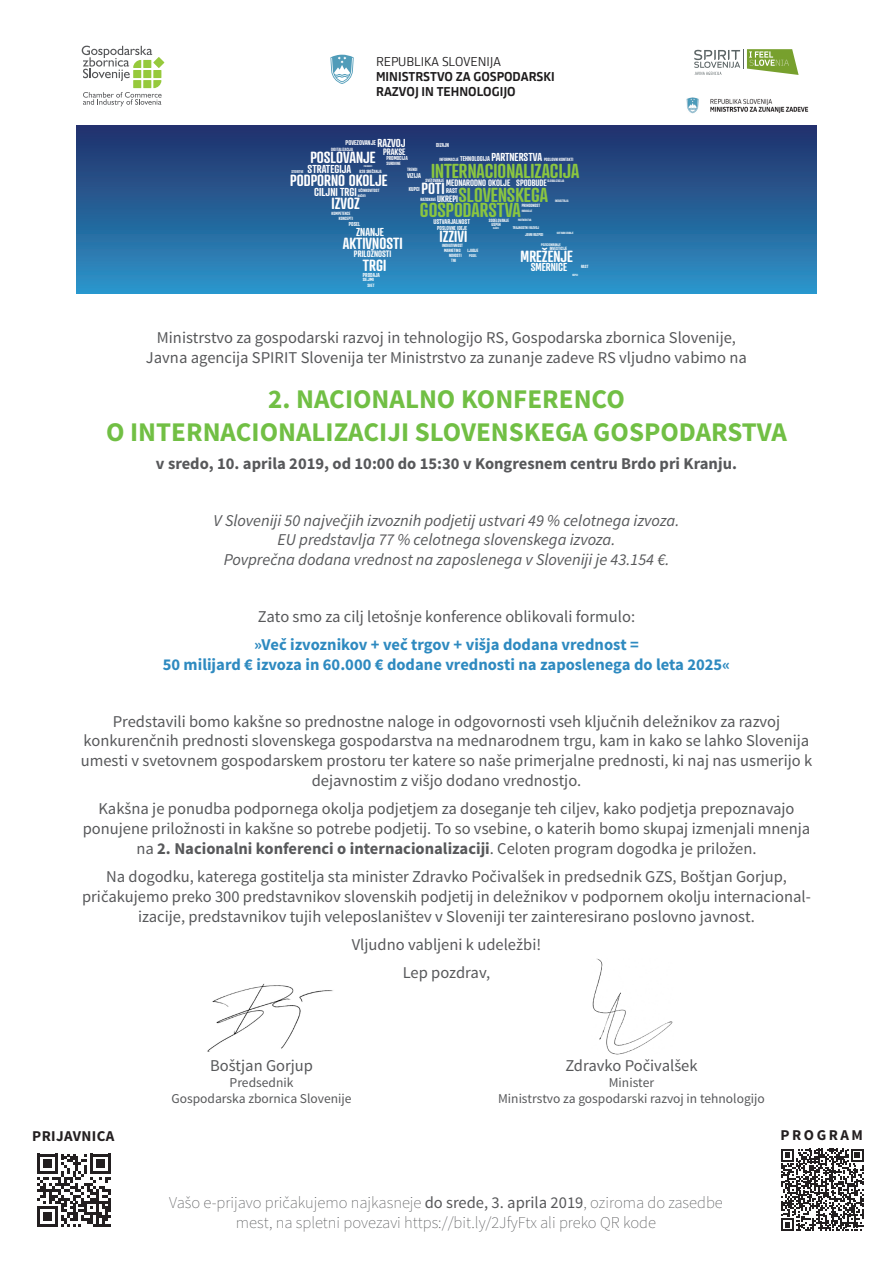
<style>
.page{position:relative;width:893px;height:1263px;background:#fff}
.page>*{position:absolute;margin:0;border:0;box-sizing:border-box;transform-origin:0 0}
.t1{font:700 27px/32.4px "Source Sans Pro";color:#71bf44;text-align:center}
.t2{font:600 19.5px/15.6px "Atrament";color:#8bc640}
.t3{font:16.5px/19.8px "Source Sans Pro";color:#57585a;text-align:center}
.t4{font:italic 16.5px "Source Sans Pro";color:#57585a}
.t5{font:200 16.5px/19.8px "Source Sans Pro";color:#57585a;text-align:center}
.t6{font:700 16.5px "Source Sans Pro";color:#2e8ac0}
.t7{font:700 16.5px "Source Sans Pro";color:#57585a}
.t8{font:600 15.6px/23.5px "Atrament";color:#fff}
.t9{font:700 15px "Source Sans Pro";letter-spacing:.025em;color:#231f20}
.t10{font:700 15px "Source Sans Pro";letter-spacing:.165em;color:#231f20}
.t11{font:13.5px "Source Sans Pro";color:#57585a}
.t12{font:700 12.45px/15px "Republika";color:#1e1c1d}
.t13{font:600 11.25px "Atrament";color:#fff}
.t14{font:600 9px "Atrament";color:#fff}
.t15{font:600 6.75px "Atrament";color:#fff}
.t16{font:600 5.55px "Atrament";color:#fff}
.t17{font:600 4.5px/5.1px "Atrament";color:#fff;text-align:right}
.t18{font:600 4.35px "Atrament";color:#fff;scale:1.28 1}
.t19{font:600 4.35px "Atrament";color:#fff}
.t20{font:600 4.05px "Atrament";color:#fff}
.t21{font:600 3.9px "Atrament";color:#fff}
.t22{font:600 3.75px "Atrament";color:#fff}
.t23{font:600 3.45px "Atrament";color:#fff}
.t24{font:600 3.15px "Atrament";color:#fff}
.t25{font:600 3px "Atrament";color:#fff}
.t26{font:600 2.55px "Atrament";color:#fff}
.t27{font:600 2.4px "Atrament";color:#fff}
.s1{font-weight:400}
.s2{font-weight:700}
</style>
<div class="page">
<div style="left:77px;top:125px;width:739px;height:168px;background:linear-gradient(to bottom,#212e69,#2c93c7)"></div>
<img style="left:207px;top:983px;width:126px;height:69px">
<img style="left:592px;top:958px;width:81px;height:96px">
<svg style="left:37px;top:1153px;width:74px;height:74px"></svg>
<svg style="left:781px;top:1148px;width:83px;height:83px"></svg>
<svg style="left:330px;top:55px;width:24px;height:29px"></svg>
<img style="left:686px;top:97px;width:123px;height:17px">
<svg style="left:694px;top:49px;width:105px;height:26px"></svg>
<div style="left:143px;top:80px;width:8px;height:8px;background:#96c93c"></div>
<div style="left:153px;top:80px;width:8px;height:8px;background:#96c93c"></div>
<div style="left:133px;top:80px;width:8px;height:8px;background:#96c93c"></div>
<svg style="left:153px;top:57px;width:11px;height:11px"></svg>
<div style="left:153px;top:70px;width:8px;height:8px;background:#96c93c"></div>
<svg style="left:82px;top:46px;width:70px;height:35px"></svg>
<svg style="left:83px;top:92px;width:79px;height:14px"></svg>
<p class="t12" style="left:376px;top:54px;width:180px"><span class="s1">REPUBLIKA SLOVENIJA<br></span>MINISTRSTVO ZA GOSPODARSKI<br>RAZVOJ IN TEHNOLOGIJO</p>
<p class="t13" style="left:377px;top:136px;width:30px">RAZVOJ</p>
<p class="t15" style="left:346px;top:138px;width:32px">POVEZOVANJE</p>
<p class="t16" style="left:436px;top:141px;width:14px">DIZAJN</p>
<p class="t17" style="left:331px;top:146px;width:24px">DIGITALIZACIJA</p>
<p class="t14" style="left:383px;top:146px;width:24px">PRAKSE</p>
<p class="t8" style="left:310px;top:145px;width:67px">POSLOVANJE</p>
<p class="t13" style="left:491px;top:150px;width:52px">PARTNERSTVA</p>
<p class="t16" style="left:386px;top:154px;width:23px">PROMOCIJA</p>
<p class="t15" style="left:460px;top:155px;width:31px">TEHNOLOGIJA</p>
<p class="t17" style="left:439px;top:157px;width:21px">INFORMACIJE</p>
<p class="t17" style="left:544px;top:157px;width:31px">POSLOVNI KONTAKTI</p>
<p class="t17" style="left:386px;top:160px;width:16px">SUROVINE</p>
<p class="t2" style="left:431px;top:162px;width:150px">INTERNACIONALIZACIJA</p>
<p class="t13" style="left:308px;top:162px;width:45px">STRATEGIJA</p>
<p class="t27" style="left:364px;top:165px;width:10px">PREDNOSTI</p>
<p class="t17" style="left:407px;top:167px;width:12px">TRENDI</p>
<p class="t17" style="left:360px;top:169px;width:24px">B2B SREČANJA</p>
<p class="t21" style="left:291px;top:169px;width:14px">STORITVE</p>
<p class="t15" style="left:407px;top:171px;width:15px">VIZIJA</p>
<p class="t8" style="left:332px;top:168px;width:57px;text-indent:-41px">PODPORNO OKOLJE<br>IZVOZ</p>
<p class="t8" style="left:343px;top:231px;width:61px">AKTIVNOSTI</p>
<p class="t17" style="left:426px;top:178px;width:20px">SVETOVANJE</p>
<p class="t14" style="left:446px;top:177px;width:66px">MEDNARODNO OKOLJE</p>
<p class="t14" style="left:516px;top:177px;width:32px">SPODBUDE</p>
<p class="t23" style="left:547px;top:179px;width:18px">GLOBALIZACIJA</p>
<p class="t8" style="left:422px;top:177px;width:25px">POTI</p>
<p class="t16" style="left:409px;top:185px;width:12px">KUPCI</p>
<p class="t2" style="left:420px;top:186px;width:130px;text-indent:39px">SLOVENSKEGA<br>GOSPODARSTVA</p>
<p class="t17" style="left:358px;top:187px;width:23px">UČINKOVITOST</p>
<p class="t15" style="left:446px;top:186px;width:13px">RAST</p>
<p class="t13" style="left:314px;top:185px;width:44px">CILJNI TRGI</p>
<p class="t23" style="left:358px;top:193px;width:10px">NAČRTI</p>
<p class="t14" style="left:437px;top:193px;width:22px">UKREPI</p>
<p class="t17" style="left:420px;top:197px;width:17px">RAZISKAVE</p>
<p class="t23" style="left:555px;top:198px;width:15px">INDUSTRIJA</p>
<p class="t17" style="left:522px;top:203px;width:20px">PRIHODNOST</p>
<p class="t24" style="left:522px;top:209px;width:12px">INOVACIJE</p>
<p class="t17" style="left:332px;top:211px;width:20px">KOMPETENCE</p>
<p class="t17" style="left:339px;top:215px;width:16px">KONCEPTI</p>
<p class="t17" style="left:489px;top:217px;width:22px">SODELOVANJE</p>
<p class="t25" style="left:518px;top:218px;width:15px">PARTNERSTVA</p>
<p class="t15" style="left:433px;top:217px;width:38px">USTVARJALNOST</p>
<p class="t17" style="left:442px;top:243px;width:22px">INOVATIVNOST</p>
<p class="t16" style="left:349px;top:220px;width:13px">POSEL</p>
<p class="t17" style="left:491px;top:222px;width:11px">USPEH</p>
<p class="t16" style="left:437px;top:225px;width:31px">POSLOVNE IDEJE</p>
<p class="t21" style="left:513px;top:225px;width:28px">TRAJNOSTNI RAZVOJ</p>
<p class="t20" style="left:525px;top:232px;width:20px">JAVNI RAZPISI</p>
<p class="t26" style="left:493px;top:226px;width:7px">NAČRTI</p>
<p class="t13" style="left:356px;top:225px;width:29px">ZNANJE</p>
<p class="t8" style="left:439px;top:225px;width:29px">IZZIVI</p>
<p class="t25" style="left:557px;top:231px;width:18px">SOFINANCIRANJE</p>
<p class="t22" style="left:541px;top:242px;width:21px">POZICIONIRANJE</p>
<p class="t17" style="left:550px;top:245px;width:19px">INVESTICIJE</p>
<p class="t8" style="left:521px;top:244px;width:54px">MREŽENJE</p>
<p class="t17" style="left:444px;top:248px;width:19px">MARKETING<br>NOVOSTI</p>
<p class="t17" style="left:467px;top:248px;width:13px">LJUDJE</p>
<p class="t14" style="left:354px;top:248px;width:39px">PRILOŽNOSTI</p>
<p class="t21" style="left:469px;top:253px;width:9px">POSEL</p>
<p class="t17" style="left:451px;top:258px;width:6px">TNI</p>
<p class="t8" style="left:363px;top:253px;width:25px">TRGI</p>
<p class="t13" style="left:531px;top:260px;width:38px">SMERNICE</p>
<p class="t19" style="left:581px;top:264px;width:9px">RAST</p>
<p class="t16" style="left:363px;top:271px;width:18px">PRODAJA</p>
<p class="t18" style="left:363px;top:277px;width:10px">SEJMI</p>
<p class="t25" style="left:572px;top:273px;width:7px">KUPCI</p>
<p class="t17" style="left:367px;top:282px;width:9px">SVET</p>
<p class="t3" style="left:146px;top:328px;width:603px">Ministrstvo za gospodarski razvoj in tehnologijo RS, Gospodarska zbornica Slovenije,<br>Javna agencija SPIRIT Slovenija ter Ministrstvo za zunanje zadeve RS vljudno vabimo na</p>
<p class="t1" style="left:106px;top:384px;width:682px">2. NACIONALNO KONFERENCO<br>O INTERNACIONALIZACIJI SLOVENSKEGA GOSPODARSTVA</p>
<p class="t7" style="left:156px;top:453px;width:582px">v sredo, 10. aprila 2019, od 10:00 do 15:30 v Kongresnem centru Brdo pri Kranju.</p>
<p class="t4" style="left:214px;top:510px;width:467px">V Sloveniji 50 največjih izvoznih podjetij ustvari 49 % celotnega izvoza.</p>
<p class="t4" style="left:278px;top:530px;width:339px">EU predstavlja 77 % celotnega slovenskega izvoza.</p>
<p class="t4" style="left:224px;top:550px;width:447px">Povprečna dodana vrednost na zaposlenega v Sloveniji je 43.154 €.</p>
<p class="t3" style="left:258px;top:607px;width:379px">Zato smo za cilj letošnje konference oblikovali formulo:</p>
<p class="t6" style="left:254px;top:634px;width:386px">»Več izvoznikov + več trgov + višja dodana vrednost =</p>
<p class="t6" style="left:163px;top:654px;width:569px">50 milijard € izvoza in 60.000 € dodane vrednosti na zaposlenega do leta 2025«</p>
<p class="t3" style="left:81px;top:711px;width:733px">Predstavili bomo kakšne so prednostne naloge in odgovornosti vseh ključnih deležnikov za razvoj konkurenčnih prednosti slovenskega gospodarstva na mednarodnem trgu, kam in kako se lahko Slovenija umesti v svetovnem gospodarskem prostoru ter katere so naše primerjalne prednosti, ki naj nas usmerijo k dejavnostim z višjo dodano vrednostjo.</p>
<p class="t3" style="left:83px;top:799px;width:729px">Kakšna je ponudba podpornega okolja podjetjem za doseganje teh ciljev, kako podjetja prepoznavajo ponujene priložnosti in kakšne so potrebe podjetij. To so vsebine, o katerih bomo skupaj izmenjali mnenja na <span class="s2">2. Nacionalni konferenci o internacionalizaciji</span>. Celoten program dogodka je priložen.</p>
<p class="t3" style="left:82px;top:867px;width:730px">Na dogodku, katerega gostitelja sta minister Zdravko Počivalšek in predsednik GZS, Boštjan Gorjup, pričakujemo preko 300 predstavnikov slovenskih podjetij in deležnikov v podpornem okolju internacional&shy;izacije, predstavnikov tujih veleposlaništev v Sloveniji ter zainteresirano poslovno javnost.</p>
<p class="t3" style="left:352px;top:935px;width:191px">Vljudno vabljeni k udeležbi!</p>
<p class="t3" style="left:403px;top:963px;width:89px">Lep pozdrav,</p>
<p class="t3" style="left:210px;top:1056px;width:104px">Boštjan Gorjup</p>
<p class="t11" style="left:230px;top:1074px;width:65px">Predsednik</p>
<p class="t11" style="left:171px;top:1090px;width:182px">Gospodarska zbornica Slovenije</p>
<p class="t3" style="left:565px;top:1056px;width:134px">Zdravko Počivalšek</p>
<p class="t11" style="left:609px;top:1074px;width:47px">Minister</p>
<p class="t11" style="left:498px;top:1090px;width:268px">Ministrstvo za gospodarski razvoj in tehnologijo</p>
<p class="t9" style="left:32px;top:1126px;width:84px">PRIJAVNICA</p>
<p class="t10" style="left:781px;top:1126px;width:84px">PROGRAM</p>
<p class="t5" style="left:169px;top:1192px;width:555px">Vašo e-prijavo pričakujemo najkasneje <span class="s1">do srede, 3. aprila 2019</span>, oziroma do zasedbe mest, na spletni povezavi https://bit.ly/2JfyFtx ali preko QR kode</p>
</div>
